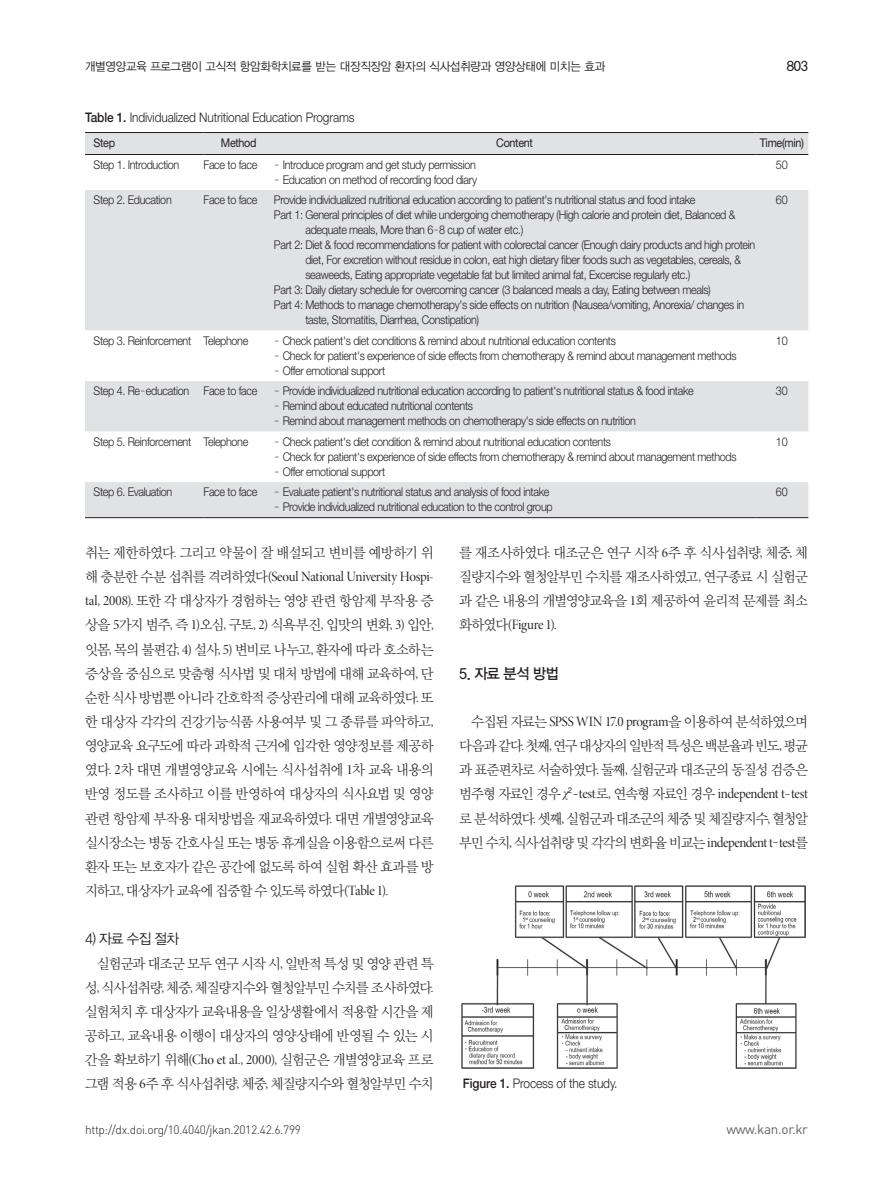
<style>
.page{position:relative;width:893px;height:1191px;background:#fff}
.page>*{position:absolute;margin:0;border:0;box-sizing:border-box;transform-origin:0 0}
.t1{font:15px "YDIYGO330";color:#231f20;scale:.95 1}
.t2{font:14.25px/24.2px "YDIY Mj O320";letter-spacing:-.065em;color:#231f20;text-align:justify;scale:.96 1}
.t3{font:14.25px "Minion Pro Disp";letter-spacing:-.025em;color:#231f20;scale:.96 1}
.t4{font:14.25px "YDIY Mj O320";letter-spacing:-.045em;color:#231f20;scale:.96 1}
.t5{font:14.25px "YDIYGO320";color:#231f20;scale:.95 1}
.t6{font:13.5px "DIN Pro";letter-spacing:-.025em;color:#636366}
.t7{font:13.5px "YDIYGO330";color:#231f20;scale:.95 1}
.t8{font:300 13.2px "Helvetica Neue LT Std";letter-spacing:-.01em;color:#231f20;scale:.9 1}
.t9{font:300 12px "Helvetica Neue LT Std";letter-spacing:-.03em;color:#231f20;scale:.9 1}
.t10{font:12px "YDIYGO320";letter-spacing:-.02em;color:#231f20;scale:.95 1}
.t11{font:300 12px "DIN Pro";letter-spacing:-.025em;color:#231f20}
.t12{font:12px "Helvetica Neue LT Std";letter-spacing:-.03em;color:#231f20;scale:.9 1}
.s1{font-weight:500}
.s2{font-family:"Dotum";font-weight:400;font-size:10.8px}
.s3{font-family:"Minion Pro Disp"}
.s4{font-family:"YDIY Mj O320"}
.s5{font-family:"Times New Roman";font-style:italic;font-size:12.75px}
.s6{font-family:"Dotum";font-size:12.9px}
</style>
<div class="page">
<div style="left:85px;top:133px;width:723px;height:21px;background:#e1e2e4"></div>
<svg style="left:85px;top:190px;width:723px;height:242px;fill:#e1e2e4"></svg>
<div style="left:85px;top:482px;width:723px;height:35px;background:#e1e2e4"></div>
<hr style="left:85px;top:132px;width:119px;height:1px;background:#231f20">
<hr style="left:204px;top:132px;width:70px;height:1px;background:#231f20">
<hr style="left:85px;top:154px;width:119px;height:1px;background:#231f20">
<hr style="left:204px;top:154px;width:70px;height:1px;background:#231f20">
<hr style="left:274px;top:132px;width:481px;height:1px;background:#231f20">
<hr style="left:755px;top:132px;width:53px;height:1px;background:#231f20">
<hr style="left:274px;top:154px;width:481px;height:1px;background:#231f20">
<hr style="left:755px;top:154px;width:53px;height:1px;background:#231f20">
<hr style="left:85px;top:517px;width:119px;height:1px;background:#231f20">
<hr style="left:204px;top:517px;width:70px;height:1px;background:#231f20">
<hr style="left:274px;top:517px;width:481px;height:1px;background:#231f20">
<hr style="left:755px;top:517px;width:53px;height:1px;background:#231f20">
<img style="left:462px;top:886px;width:343px;height:182px">
<p class="t10" style="left:85px;top:60px;width:549px">개별영양교육 프로그램이 고식적 항암화학치료를 받는 대장직장암 환자의 식사섭취량과 영양상태에 미치는 효과</p>
<p class="t7" style="left:787px;top:59px;width:24px">803</p>
<p class="t8" style="left:85px;top:109px;width:301px"><span class="s1">Table 1.</span> Individualized Nutritional Education Programs</p>
<p class="t12" style="left:94px;top:136px;width:26px">Step</p>
<p class="t12" style="left:221px;top:136px;width:41px">Method</p>
<p class="t12" style="left:496px;top:136px;width:42px">Content</p>
<p class="t12" style="left:760px;top:136px;width:51px">Time(min)</p>
<p class="t9" style="left:94px;top:157px;width:97px">Step 1. Introduction</p>
<p class="t9" style="left:204px;top:157px;width:61px">Face to face</p>
<p class="t9" style="left:275px;top:157px;width:225px"><span class="s2">-</span> Introduce program and get study permission</p>
<p class="t9" style="left:275px;top:172px;width:226px"><span class="s2">-</span> Education on method of recording food diary</p>
<p class="t9" style="left:776px;top:157px;width:14px">50</p>
<p class="t9" style="left:94px;top:193px;width:88px">Step 2. Education</p>
<p class="t9" style="left:204px;top:193px;width:61px">Face to face</p>
<p class="t9" style="left:274px;top:193px;width:470px">Provide individualized nutritional education according to patient's nutritional status and food intake</p>
<p class="t9" style="left:274px;top:208px;width:514px">Part 1: General principles of diet while undergoing chemotherapy (High calorie and protein diet, Balanced &amp;</p>
<p class="t9" style="left:305px;top:223px;width:244px">adequate meals, More than 6<span class="s2">-</span>8 cup of water etc.)</p>
<p class="t9" style="left:274px;top:238px;width:536px">Part 2: Diet &amp; food recommendations for patient with colorectal cancer (Enough dairy products and high protein</p>
<p class="t9" style="left:305px;top:253px;width:486px">diet, For excretion without residue in colon, eat high dietary fiber foods such as vegetables, cereals, &amp;</p>
<p class="t9" style="left:305px;top:268px;width:429px">seaweeds, Eating appropriate vegetable fat but limited animal fat, Excercise regularly etc.)</p>
<p class="t9" style="left:274px;top:283px;width:487px">Part 3: Daily dietary schedule for overcoming cancer (3 balanced meals a day, Eating between meals)</p>
<p class="t9" style="left:274px;top:298px;width:524px">Part 4: Methods to manage chemotherapy's side effects on nutrition (Nausea/vomiting, Anorexia/ changes in</p>
<p class="t9" style="left:305px;top:313px;width:195px">taste, Stomatitis, Diarrhea, Constipation)</p>
<p class="t9" style="left:94px;top:333px;width:174px">Step 3. Reinforcement Telephone</p>
<p class="t9" style="left:275px;top:333px;width:380px"><span class="s2">-</span> Check patient's diet conditions &amp; remind about nutritional education contents</p>
<p class="t9" style="left:275px;top:348px;width:515px"><span class="s2">-</span> Check for patient's experience of side effects from chemotherapy &amp; remind about management methods</p>
<p class="t9" style="left:275px;top:363px;width:124px"><span class="s2">-</span> Offer emotional support</p>
<p class="t9" style="left:94px;top:384px;width:184px">Step 4. Re<span class="s2">-</span>education Face to face</p>
<p class="t9" style="left:275px;top:384px;width:467px"><span class="s2">-</span> Provide individualized nutritional education according to patient's nutritional status &amp; food intake</p>
<p class="t9" style="left:275px;top:399px;width:222px"><span class="s2">-</span> Remind about educated nutritional contents</p>
<p class="t9" style="left:275px;top:414px;width:403px"><span class="s2">-</span> Remind about management methods on chemotherapy's side effects on nutrition</p>
<p class="t9" style="left:94px;top:434px;width:174px">Step 5. Reinforcement Telephone</p>
<p class="t9" style="left:275px;top:434px;width:375px"><span class="s2">-</span> Check patient's diet condition &amp; remind about nutritional education contents</p>
<p class="t9" style="left:275px;top:449px;width:515px"><span class="s2">-</span> Check for patient's experience of side effects from chemotherapy &amp; remind about management methods</p>
<p class="t9" style="left:275px;top:464px;width:124px"><span class="s2">-</span> Offer emotional support</p>
<p class="t9" style="left:94px;top:485px;width:89px">Step 6. Evaluation</p>
<p class="t9" style="left:204px;top:485px;width:61px">Face to face</p>
<p class="t9" style="left:275px;top:485px;width:307px"><span class="s2">-</span> Evaluate patient's nutritional status and analysis of food intake</p>
<p class="t9" style="left:275px;top:500px;width:310px"><span class="s2">-</span> Provide individualized nutritional education to the control group</p>
<p class="t9" style="left:776px;top:193px;width:14px">60</p>
<p class="t9" style="left:776px;top:333px;width:14px">10</p>
<p class="t9" style="left:776px;top:384px;width:14px">30</p>
<p class="t9" style="left:776px;top:434px;width:14px">10</p>
<p class="t9" style="left:776px;top:485px;width:14px">60</p>
<p class="t4" style="left:85px;top:545px;width:365px">취는 제한하였다<span class="s3">.</span> 그리고 약물이 잘 배설되고 변비를 예방하기 위</p>
<p class="t3" style="left:85px;top:568px;width:365px"><span class="s4">해 충분한 수분 섭취를 격려하였다</span>(Seoul National University Hospi-</p>
<p class="t2" style="left:85px;top:589px;width:365px"><span class="s3">tal, 2008).</span> 또한 각 대상자가 경험하는 영양 관련 항암제 부작용 증 상을 <span class="s3">5</span>가지 범주<span class="s3">,</span> 즉 <span class="s3">1)</span>오심<span class="s3">,</span> 구토<span class="s3">, 2)</span> 식욕부진<span class="s3">,</span> 입맛의 변화<span class="s3">, 3)</span> 입안<span class="s3">, </span>잇몸<span class="s3">,</span> 목의 불편감<span class="s3">, 4)</span> 설사<span class="s3">, 5)</span> 변비로 나누고<span class="s3">,</span> 환자에 따라 호소하는 증상을 중심으로 맞춤형 식사법 및 대처 방법에 대해 교육하여<span class="s3">,</span> 단 순한 식사 방법뿐 아니라 간호학적 증상관리에 대해 교육하였다<span class="s3">.</span> 또 한 대상자 각각의 건강기능식품 사용여부 및 그 종류를 파악하고<span class="s3">, </span>영양교육 요구도에 따라 과학적 근거에 입각한 영양정보를 제공하 였다<span class="s3">. 2</span>차 대면 개별영양교육 시에는 식사섭취에 <span class="s3">1</span>차 교육 내용의 반영 정도를 조사하고 이를 반영하여 대상자의 식사요법 및 영양 관련 항암제 부작용 대처방법을 재교육하였다<span class="s3">.</span> 대면 개별영양교육 실시장소는 병동 간호사실 또는 병동 휴게실을 이용함으로써 다른 환자 또는 보호자가 같은 공간에 없도록 하여 실험 확산 효과를 방 지하고<span class="s3">,</span> 대상자가 교육에 집중할 수 있도록 하였다<span class="s3">(Table 1).</span></p>
<p class="t5" style="left:85px;top:931px;width:100px">4) 자료 수집 절차</p>
<p class="t2" style="left:85px;top:951px;width:365px;text-indent:12px">실험군과 대조군 모두 연구 시작 시<span class="s3">,</span> 일반적 특성 및 영양 관련 특 성<span class="s3">,</span> 식사섭취량<span class="s3">,</span> 체중<span class="s3">,</span> 체질량지수와 혈청알부민 수치를 조사하였다<span class="s3">. </span>실험처치 후 대상자가 교육내용을 일상생활에서 적용할 시간을 제 공하고<span class="s3">,</span> 교육내용 이행이 대상자의 영양상태에 반영될 수 있는 시 간을 확보하기 위해<span class="s3">(Cho et al., 2000),</span> 실험군은 개별영양교육 프로 그램 적용 <span class="s3">6</span>주 후 식사섭취량<span class="s3">,</span> 체중<span class="s3">,</span> 체질량지수와 혈청알부민 수치</p>
<p class="t2" style="left:459px;top:540px;width:365px">를 재조사하였다<span class="s3">.</span> 대조군은 연구 시작 <span class="s3">6</span>주 후 식사섭취량<span class="s3">,</span> 체중<span class="s3">,</span> 체 질량지수와 혈청알부민 수치를 재조사하였고<span class="s3">,</span> 연구종료 시 실험군 과 같은 내용의 개별영양교육을 <span class="s3">1</span>회 제공하여 윤리적 문제를 최소</p>
<p class="t3" style="left:459px;top:616px;width:103px"><span class="s4">화하였다</span>(Figure 1).</p>
<p class="t1" style="left:459px;top:665px;width:106px">5. 자료 분석 방법</p>
<p class="t3" style="left:471px;top:713px;width:352px"><span class="s4">수집된 자료는</span> SPSS WIN 17.0 program<span class="s4">을 이용하여 분석하였으며</span></p>
<p class="t2" style="left:459px;top:734px;width:365px">다음과 같다<span class="s3">.</span> 첫째<span class="s3">,</span> 연구 대상자의 일반적 특성은 백분율과 빈도<span class="s3">,</span> 평균 과 표준편차로 서술하였다<span class="s3">.</span> 둘째<span class="s3">,</span> 실험군과 대조군의 동질성 검증은</p>
<p class="t3" style="left:459px;top:785px;width:365px"><span class="s4">범주형 자료인 경우</span> <span class="s5">χ</span><sup>2</sup><span class="s6">-</span>test<span class="s4">로</span>, <span class="s4">연속형 자료인 경우</span> independent t<span class="s6">-</span>test</p>
<p class="t2" style="left:459px;top:806px;width:365px">로 분석하였다<span class="s3">.</span> 셋째<span class="s3">,</span> 실험군과 대조군의 체중 및 체질량지수<span class="s3">,</span> 혈청알 부민 수치<span class="s3">,</span> 식사섭취량 및 각각의 변화율 비교는 <span class="s3">independent t</span><span class="s6">-</span><span class="s3">test</span>를</p>
<p class="t8" style="left:463px;top:1075px;width:173px"><span class="s1">Figure 1.</span> Process of the study.</p>
<p class="t11" style="left:85px;top:1121px;width:218px">http://dx.doi.org/10.4040/jkan.2012.42.6.799</p>
<p class="t6" style="left:726px;top:1119px;width:83px">www.kan.or.kr</p>
</div>
